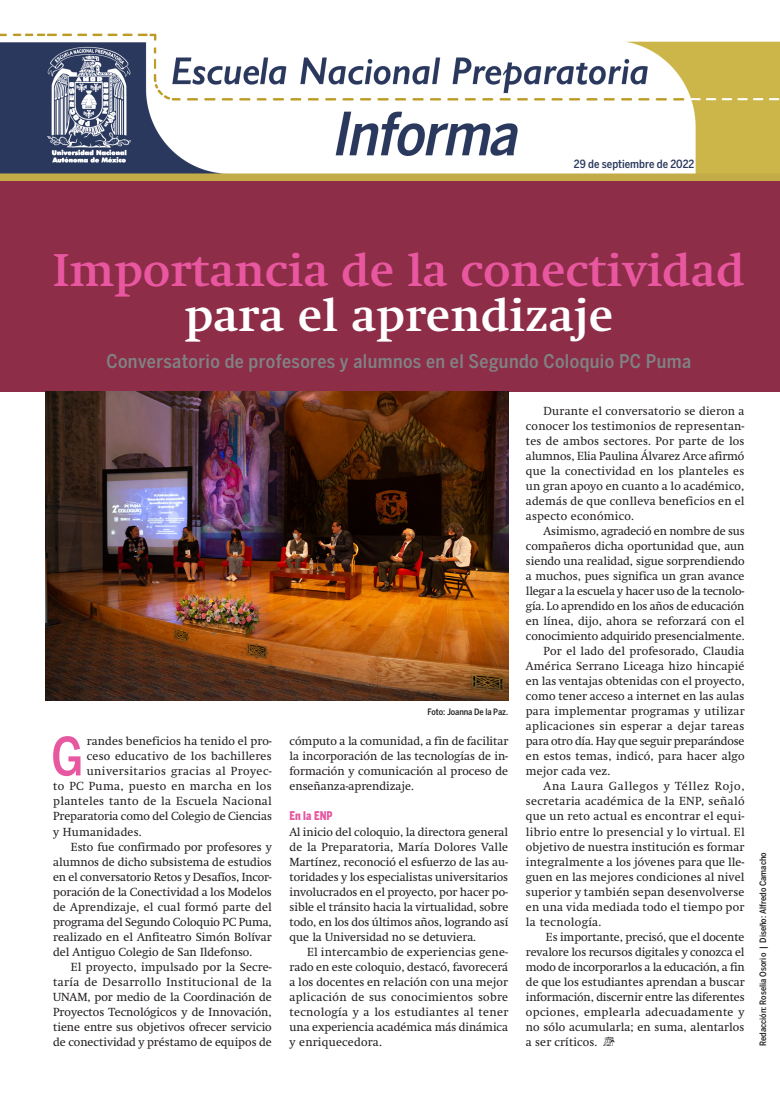
<style>
.page{position:relative;width:780px;height:1117px;background:#fff}
.page>*{position:absolute;margin:0;border:0;box-sizing:border-box;transform-origin:0 0}
.Text_Cap_2022{font:500 52.12px "Benton Sans Cond";color:#e758a1}
.Cabezal_2022{font:700 45px "Swift";letter-spacing:.01em;color:#e857a0}
.Cabezal_2022-2{font:700 45px "Swift";letter-spacing:.01em;color:#fff}
.Cabeza_secundaria{font:500 18.75px "Benton Sans Cond";letter-spacing:.02em;color:#808285}
.Subtítulos_2022{font:900 12px "Benton Sans Cond";letter-spacing:.005em;color:#e758a1;scale:.87 1}
.Texto_2022{font:11.62px/15px "Swift";color:#231f20;text-align:justify}
.Text_Cap_2022-2{font:11.62px "Swift";letter-spacing:.02em;color:#231f20}
.Text_Cap_2022-3{font:11.62px "Swift";letter-spacing:-.005em;color:#231f20}
.Text_Cap_2022-4{font:11.62px "Swift";letter-spacing:.04em;color:#231f20}
.Fecha_2022{font:500 11.25px "Benton Sans Cond";color:#29385c}
.Créditos_Nota{font:500 8.75px "Benton Sans Cond";color:#231f20}
.Pie_de_foto_2022{font:500 8.75px "Benton Sans Cond";letter-spacing:-.01em;color:#231f20}
</style>
<div class="page">
<img style="left:0;top:33px;width:779px;height:149px">
<div style="left:593px;top:157px;width:101px;height:13px;background:#fff"></div>
<div style="left:0;top:182px;width:780px;height:210px;background:#8d2d47"></div>
<svg style="left:603px;top:1036px;width:11px;height:9px"></svg>
<img style="left:45px;top:392px;width:463px;height:308px">
<p class="Fecha_2022" style="left:574px;top:158px;width:122px">29 de septiembre de 2022</p>
<p class="Cabezal_2022" style="left:53px;top:244px;width:692px">Importancia de la conectividad</p>
<p class="Cabezal_2022-2" style="left:185px;top:289px;width:430px">para el aprendizaje</p>
<p class="Cabeza_secundaria" style="left:106px;top:350px;width:586px">Conversatorio de profesores y alumnos en el Segundo Coloquio PC Puma</p>
<p class="Text_Cap_2022" style="left:51px;top:725px;width:34px">G</p>
<p class="Text_Cap_2022-2" style="left:87px;top:734px;width:186px">randes beneficios ha tenido el pro-</p>
<p class="Text_Cap_2022-2" style="left:87px;top:749px;width:186px">ceso educativo de los bachilleres</p>
<p class="Text_Cap_2022-4" style="left:87px;top:764px;width:186px">universitarios gracias al Proyec-</p>
<p class="Text_Cap_2022-2" style="left:53px;top:779px;width:220px">to PC Puma, puesto en marcha en los</p>
<p class="Text_Cap_2022-2" style="left:53px;top:794px;width:220px">planteles tanto de la Escuela Nacional</p>
<p class="Text_Cap_2022-3" style="left:53px;top:809px;width:220px">Preparatoria como del Colegio de Ciencias</p>
<p class="Text_Cap_2022-2" style="left:53px;top:824px;width:90px">y Humanidades.</p>
<p class="Texto_2022" style="left:53px;top:838px;width:220px;text-indent:18px">Esto fue confirmado por profesores y alumnos de dicho subsistema de estudios en el conversatorio Retos y Desafíos, Incor&shy;poración de la Conectividad a los Modelos de Aprendizaje, el cual formó parte del programa del Segundo Coloquio PC Puma, realizado en el Anfiteatro Simón Bolívar del Antiguo Colegio de San Ildefonso.</p>
<p class="Texto_2022" style="left:53px;top:958px;width:220px;text-indent:18px">El proyecto, impulsado por la Secre&shy;taría de Desarrollo Institucional de la UNAM, por medio de la Coordinación de Proyectos Tecnológicos y de Innovación, tiene entre sus objetivos ofrecer servicio de conectividad y préstamo de equipos de</p>
<p class="Pie_de_foto_2022" style="left:427px;top:707px;width:82px">Foto: Joanna De la Paz.</p>
<p class="Texto_2022" style="left:289px;top:733px;width:220px">cómputo a la comunidad, a fin de facilitar la incorporación de las tecnologías de in&shy;formación y comunicación al proceso de enseñanza-aprendizaje.</p>
<p class="Subtítulos_2022" style="left:289px;top:808px;width:51px">En la ENP</p>
<p class="Texto_2022" style="left:289px;top:823px;width:220px">Al inicio del coloquio, la directora general de la Preparatoria, María Dolores Valle Martínez, reconoció el esfuerzo de las au&shy;toridades y los especialistas universitarios involucrados en el proyecto, por hacer po&shy;sible el tránsito hacia la virtualidad, sobre todo, en los dos últimos años, logrando así que la Universidad no se detuviera.</p>
<p class="Texto_2022" style="left:289px;top:943px;width:220px;text-indent:18px">El intercambio de experiencias gene&shy;rado en este coloquio, destacó, favorecerá a los docentes en relación con una mejor aplicación de sus conocimientos sobre tecnología y a los estudiantes al tener una experiencia académica más dinámica y enriquecedora.</p>
<p class="Texto_2022" style="left:526px;top:403px;width:220px;text-indent:18px">Durante el conversatorio se dieron a conocer los testimonios de representan&shy;tes de ambos sectores. Por parte de los alumnos, Elia Paulina Álvarez Arce afirmó que la conectividad en los planteles es un gran apoyo en cuanto a lo académico, además de que conlleva beneficios en el aspecto económico.</p>
<p class="Texto_2022" style="left:526px;top:523px;width:220px;text-indent:18px">Asimismo, agradeció en nombre de sus compañeros dicha oportunidad que, aun siendo una realidad, sigue sorprendiendo a muchos, pues significa un gran avance llegar a la escuela y hacer uso de la tecnolo&shy;gía. Lo aprendido en los años de educación en línea, dijo, ahora se reforzará con el conocimiento adquirido presencialmente.</p>
<p class="Texto_2022" style="left:526px;top:643px;width:220px;text-indent:18px">Por el lado del profesorado, Claudia América Serrano Liceaga hizo hincapié en las ventajas obtenidas con el proyecto, como tener acceso a internet en las aulas para implementar programas y utilizar aplicaciones sin esperar a dejar tareas para otro día. Hay que seguir preparándose en estos temas, indicó, para hacer algo mejor cada vez.</p>
<p class="Texto_2022" style="left:526px;top:778px;width:220px;text-indent:18px">Ana Laura Gallegos y Téllez Rojo, secretaria académica de la ENP, señaló que un reto actual es encontrar el equi&shy;librio entre lo presencial y lo virtual. El objetivo de nuestra institución es formar integralmente a los jóvenes para que lle&shy;guen en las mejores condiciones al nivel superior y también sepan desenvolverse en una vida mediada todo el tiempo por la tecnología.</p>
<p class="Texto_2022" style="left:526px;top:928px;width:220px;text-indent:20px">Es importante, precisó, que el docente revalore los recursos digitales y conozca el modo de incorporarlos a la educación, a fin de que los estudiantes aprendan a buscar información, discernir entre las diferentes opciones, emplearla adecuadamente y no sólo acumularla; en suma, alentarlos a ser críticos.</p>
<p class="Créditos_Nota" style="left:757px;top:1045px;width:195px;rotate:-90deg">Redacción: Roselia Osorio | Diseño: Alfredo Camacho</p>
</div>
